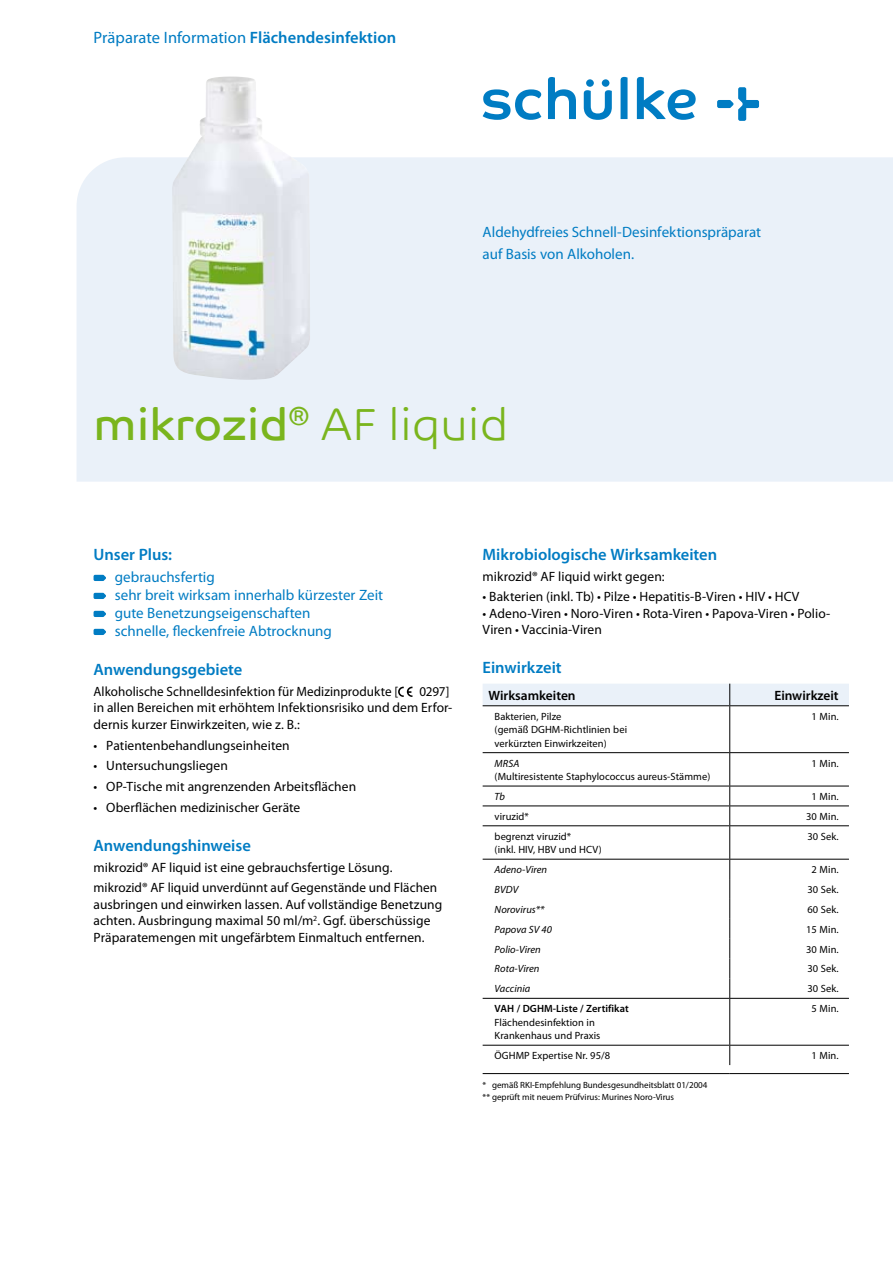
<style>
.page{position:relative;width:893px;height:1263px;background:#fff}
.page>*{position:absolute;margin:0;border:0;box-sizing:border-box;transform-origin:0 0}
.t1{font:45px "Co Text";color:#7ab51d}
.t2{font:600 16.5px "Myriad Pro";color:#007cc3}
.t3{font:16.5px "Myriad Pro";letter-spacing:.005em;color:#007cc3}
.t4{font:15px/18px "Myriad Pro";color:#007cc3}
.t5{font:13.5px/16.5px "Myriad Pro";letter-spacing:.005em;color:#000}
.t6{font:600 13.5px "Myriad Pro";color:#000}
.t7{font:10.5px/13.5px "Myriad Pro";letter-spacing:.005em;color:#000}
.t8{font:italic 10.5px "Myriad Pro";letter-spacing:.005em;color:#000}
.t9{font:600 10.5px "Myriad Pro";letter-spacing:.005em;color:#000}
.t10{font:9px/12px "Myriad Pro";color:#000}
.s1{font-weight:600}
.s2{font-family:"Co Text Lt"}
</style>
<div class="page">
<div style="left:77px;top:157px;width:816px;height:325px;background:#eaf1f9"></div>
<svg style="left:94px;top:575px;width:12px;height:6px"></svg>
<svg style="left:94px;top:593px;width:12px;height:6px"></svg>
<svg style="left:94px;top:611px;width:12px;height:6px"></svg>
<svg style="left:94px;top:629px;width:12px;height:6px"></svg>
<svg style="left:398px;top:687px;width:14px;height:10px"></svg>
<svg style="left:483px;top:706px;width:366px;height:360px"></svg>
<div style="left:483px;top:684px;width:366px;height:21px;background:#eaf1f9"></div>
<hr style="left:483px;top:705px;width:247px;height:1px;background:#000">
<hr style="left:730px;top:705px;width:119px;height:1px;background:#000">
<hr style="left:729px;top:706px;width:1px;height:46px;background:#000">
<hr style="left:483px;top:752px;width:247px;height:1px;background:#000">
<hr style="left:730px;top:752px;width:119px;height:1px;background:#000">
<hr style="left:729px;top:753px;width:1px;height:33px;background:#000">
<hr style="left:483px;top:786px;width:247px;height:1px;background:#000">
<hr style="left:730px;top:786px;width:119px;height:1px;background:#000">
<hr style="left:483px;top:805px;width:247px;height:1px;background:#000">
<hr style="left:730px;top:805px;width:119px;height:1px;background:#000">
<svg style="left:729px;top:786px;width:1px;height:39px"></svg>
<hr style="left:729px;top:826px;width:1px;height:33px;background:#000">
<hr style="left:729px;top:999px;width:1px;height:46px;background:#000">
<svg style="left:729px;top:1046px;width:1px;height:19px"></svg>
<svg style="left:729px;top:860px;width:1px;height:138px"></svg>
<hr style="left:483px;top:825px;width:247px;height:1px;background:#000">
<hr style="left:730px;top:825px;width:119px;height:1px;background:#000">
<hr style="left:483px;top:859px;width:247px;height:1px;background:#000">
<hr style="left:730px;top:859px;width:119px;height:1px;background:#000">
<hr style="left:483px;top:998px;width:247px;height:1px;background:#000">
<hr style="left:730px;top:998px;width:119px;height:1px;background:#000">
<hr style="left:483px;top:1045px;width:247px;height:1px;background:#000">
<hr style="left:730px;top:1045px;width:119px;height:1px;background:#000">
<hr style="left:483px;top:1073px;width:247px;height:1px;background:#000">
<hr style="left:730px;top:1073px;width:119px;height:1px;background:#000">
<svg style="left:584px;top:79px;width:28px;height:41px"></svg>
<svg style="left:483px;top:89px;width:58px;height:31px"></svg>
<svg style="left:548px;top:77px;width:28px;height:42px"></svg>
<svg style="left:621px;top:77px;width:6px;height:42px"></svg>
<svg style="left:637px;top:77px;width:59px;height:43px"></svg>
<svg style="left:717px;top:87px;width:42px;height:34px"></svg>
<img style="left:172px;top:76px;width:138px;height:304px">
<p class="t3" style="left:94px;top:27px;width:304px">Präparate Information <span class="s1">Flächendesinfektion</span></p>
<p class="t4" style="left:483px;top:221px;width:280px;line-height:22.2px">Aldehydfreies Schnell-Desinfektionspräparat auf Basis von Alkoholen.</p>
<h1 class="t1" style="left:94px;top:398px;width:416px">mikrozid<sup>®</sup> <span class="s2">AF liquid</span></h1>
<p class="t2" style="left:94px;top:544px;width:80px">Unser Plus:</p>
<p class="t4" style="left:115px;top:568px;width:270px">gebrauchsfertig<br>sehr breit wirksam innerhalb kürzester Zeit gute Benetzungseigenschaften<br>schnelle, fleckenfreie Abtrocknung</p>
<p class="t2" style="left:94px;top:659px;width:150px">Anwendungsgebiete</p>
<p class="t5" style="left:94px;top:683px;width:306px">Alkoholische Schnelldesinfektion für Medizinprodukte [</p>
<p class="t5" style="left:94px;top:683px;width:360px;text-indent:326px">0297] in allen Bereichen mit erhöhtem Infektionsrisiko und dem Erfor&shy;dernis kurzer Einwirkzeiten, wie z. B.:</p>
<p class="t5" style="left:94px;top:737px;width:198px">• Patientenbehandlungseinheiten</p>
<p class="t5" style="left:94px;top:757px;width:136px">• Untersuchungsliegen</p>
<p class="t5" style="left:94px;top:778px;width:264px">• OP-Tische mit angrenzenden Arbeitsflächen</p>
<p class="t5" style="left:94px;top:799px;width:208px">• Oberflächen medizinischer Geräte</p>
<p class="t2" style="left:94px;top:835px;width:159px">Anwendungshinweise</p>
<p class="t5" style="left:94px;top:856px;width:345px;line-height:20.7px">mikrozid® AF liquid ist eine gebrauchsfertige Lösung. mikrozid® AF liquid unverdünnt auf Gegenstände und Flächen</p>
<p class="t5" style="left:94px;top:896px;width:350px">ausbringen und einwirken lassen. Auf vollständige Benetzung achten. Ausbringung maximal 50 ml/m<sup>2</sup>. Ggf. überschüssige<br>Präparatemengen mit ungefärbtem Einmaltuch entfernen.</p>
<p class="t2" style="left:483px;top:544px;width:236px">Mikrobiologische Wirksamkeiten</p>
<p class="t5" style="left:483px;top:568px;width:183px">mikrozid® AF liquid wirkt gegen:</p>
<p class="t5" style="left:483px;top:588px;width:318px">• Bakterien (inkl. Tb) • Pilze • Hepatitis-B-Viren • HIV • HCV</p>
<p class="t5" style="left:483px;top:605px;width:349px">• Adeno-Viren • Noro-Viren • Rota-Viren • Papova-Viren • Polio-<br>Viren • Vaccinia-Viren</p>
<p class="t2" style="left:483px;top:657px;width:81px">Einwirkzeit</p>
<p class="t6" style="left:489px;top:687px;width:89px">Wirksamkeiten</p>
<p class="t6" style="left:774px;top:687px;width:66px">Einwirkzeit</p>
<p class="t7" style="left:495px;top:709px;width:134px">Bakterien, Pilze<br>(gemäß DGHM-Richtlinien bei verkürzten Einwirkzeiten)</p>
<p class="t7" style="left:812px;top:709px;width:29px">1 Min.</p>
<p class="t8" style="left:495px;top:756px;width:26px">MRSA</p>
<p class="t7" style="left:495px;top:770px;width:217px">(Multiresistente Staphylococcus aureus-Stämme)</p>
<p class="t7" style="left:812px;top:756px;width:29px">1 Min.</p>
<p class="t8" style="left:495px;top:790px;width:12px">Tb</p>
<p class="t7" style="left:812px;top:789px;width:29px">1 Min.</p>
<p class="t7" style="left:495px;top:809px;width:36px">viruzid*</p>
<p class="t7" style="left:806px;top:809px;width:34px">30 Min.</p>
<p class="t7" style="left:495px;top:829px;width:109px">begrenzt viruzid*<br>(inkl. HIV, HBV und HCV)</p>
<p class="t7" style="left:807px;top:829px;width:33px">30 Sek.</p>
<p class="t8" style="left:495px;top:863px;width:54px">Adeno-Viren</p>
<p class="t7" style="left:812px;top:863px;width:29px">2 Min.</p>
<p class="t8" style="left:495px;top:883px;width:25px">BVDV</p>
<p class="t7" style="left:807px;top:882px;width:33px">30 Sek.</p>
<p class="t8" style="left:495px;top:903px;width:51px">Norovirus**</p>
<p class="t7" style="left:807px;top:902px;width:33px">60 Sek.</p>
<p class="t8" style="left:495px;top:923px;width:59px">Papova SV 40</p>
<p class="t7" style="left:806px;top:922px;width:34px">15 Min.</p>
<p class="t8" style="left:495px;top:942px;width:48px">Polio-Viren</p>
<p class="t7" style="left:806px;top:942px;width:34px">30 Min.</p>
<p class="t8" style="left:495px;top:962px;width:46px">Rota-Viren</p>
<p class="t7" style="left:807px;top:962px;width:33px">30 Sek.</p>
<p class="t8" style="left:495px;top:982px;width:37px">Vaccinia</p>
<p class="t7" style="left:807px;top:982px;width:33px">30 Sek.</p>
<p class="t9" style="left:495px;top:1002px;width:136px">VAH / DGHM-Liste / Zertifikat</p>
<p class="t7" style="left:495px;top:1015px;width:107px">Flächendesinfektion in<br>Krankenhaus und Praxis</p>
<p class="t7" style="left:812px;top:1002px;width:29px">5 Min.</p>
<p class="t7" style="left:495px;top:1049px;width:117px">ÖGHMP Expertise Nr. 95/8</p>
<p class="t7" style="left:812px;top:1049px;width:29px">1 Min.</p>
<p class="t10" style="left:483px;top:1079px;width:226px">* gemäß RKI-Empfehlung Bundesgesundheitsblatt 01/2004 ** geprüft mit neuem Prüfvirus: Murines Noro-Virus</p>
</div>
